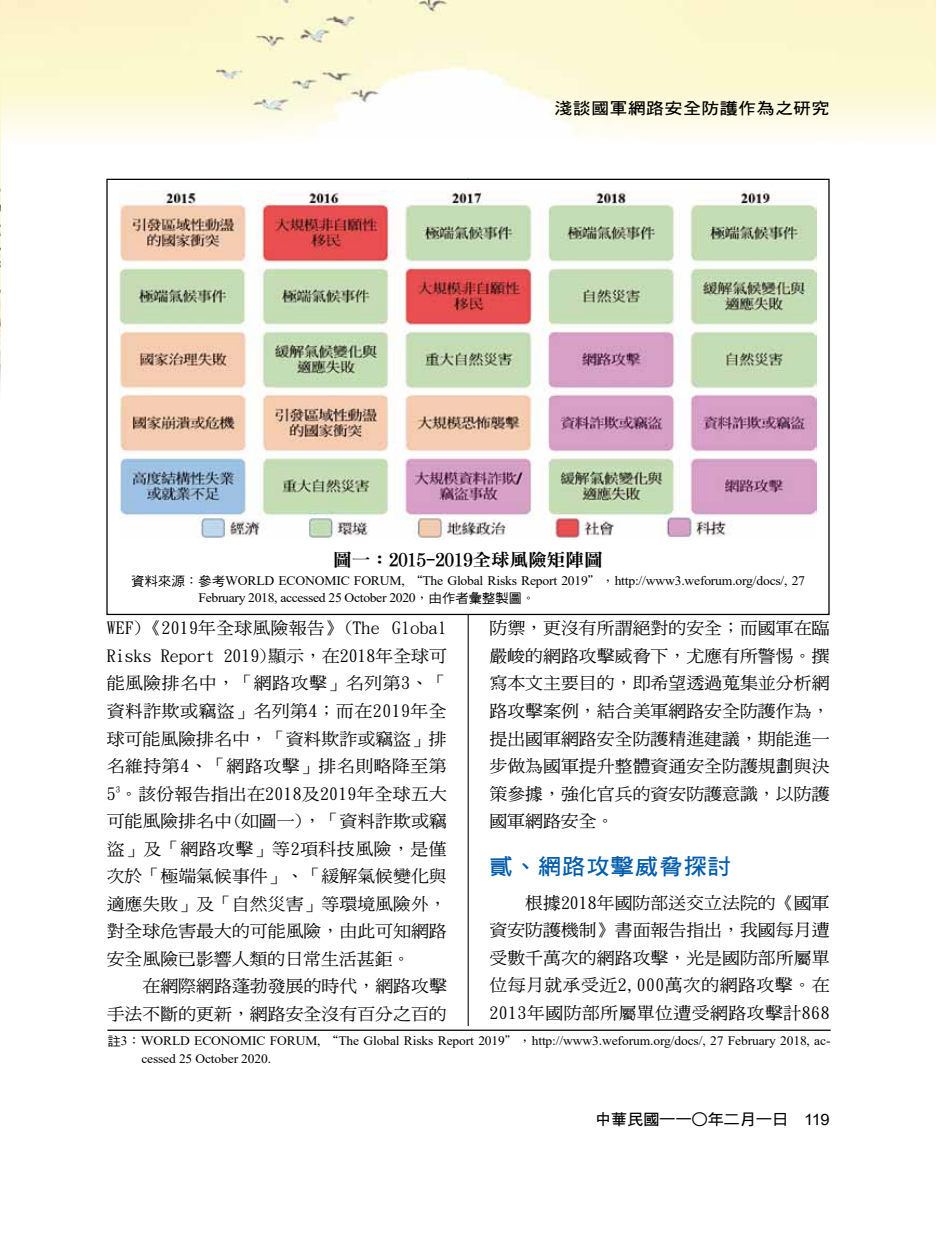
<style>
.page{position:relative;width:936px;height:1234px;background:#fff}
.page>*{position:absolute;margin:0;border:0;box-sizing:border-box;transform-origin:0 0}
.t1{font:22.2px "DF Hei Bd HK BF";letter-spacing:.035em;color:#005bac;scale:1.05 1}
.t2{font:17.7px "DFN Ming XB HK BF";color:#000;scale:1.05 1}
.t3{font:16.95px/27.5px "DF Ming Md HK BF";color:#000;text-align:justify;scale:1.05 1}
.t4{font:16.2px "DF Hei Bd HK BF";letter-spacing:.02em;color:#000;scale:1.11 1}
.t5{font:15.6px "DF Hei Bd HK BF";letter-spacing:-.025em;color:#000;scale:1.05 1}
.t6{font:13.05px/16.4px "Times New Roman";letter-spacing:-.015em;color:#000;scale:1.05 1}
.t7{font:12.9px/18px "Times New Roman";letter-spacing:-.01em;color:#000;scale:1.05 1}
.s1{font-family:"DF Hei Md HK BF"}
.s2{font-family:"DF Kai Shu SB Estd BF"}
.s3{font-family:"DFN Hei XB HK BF"}
.s4{font-family:"Arial"}
</style>
<div class="page">
<img style="left:1px;top:0;width:934px;height:137px">
<hr style="left:467px;top:179px;width:1px;height:871px;background:#000">
<img style="left:0;top:0;width:1px;height:386px">
<img style="left:119px;top:191px;width:697px;height:347px">
<div style="left:107px;top:1025px;width:723px;height:42px;background:#fff"></div>
<hr style="left:107px;top:1029px;width:723px;height:1px;background:#000">
<p class="t4" style="left:554px;top:100px;width:249px">淺談國軍網路安全防護作為之研究</p>
<p class="t2" style="left:333px;top:550px;width:258px">圖一：2015-2019全球風險矩陣圖</p>
<p class="t6" style="left:198px;top:572px;width:579px;text-indent:-68px"><span class="s1">資料來源</span><span class="s2">：</span><span class="s1">參考</span>WORLD ECONOMIC FORUM, <span class="s2">“</span>The Global Risks Report 2019<span class="s2">＂，</span>http://www3.weforum.org/docs/, 27<br>February 2018, accessed 25 October 2020<span class="s2">，</span><span class="s1">由作者彙整製圖</span><span class="s2">。</span></p>
<p class="t3" style="left:107px;top:614px;width:325px">WEF)《2019年全球風險報告》(The Global Risks Report 2019)顯示，在2018年全球可能風險排名中，「網路攻擊」名列第3、「資料詐欺或竊盜」名列第4；而在2019年全球可能風險排名中，「資料欺詐或竊盜」排名維持第4、「網路攻擊」排名則略降至第5<sup>3</sup>。該份報告指出在2018及2019年全球五大可能風險排名中(如圖一)，「資料詐欺或竊盜」及「網路攻擊」等2項科技風險，是僅次於「極端氣候事件」、「緩解氣候變化與適應失敗」及「自然災害」等環境風險外，對全球危害最大的可能風險，由此可知網路安全風險已影響人類的日常生活甚鉅。</p>
<p class="t3" style="left:107px;top:972px;width:325px;text-align:right">在網際網路蓬勃發展的時代，網路攻擊<br>手法不斷的更新，網路安全沒有百分之百的</p>
<p class="t3" style="left:489px;top:614px;width:325px">防禦，更沒有所謂絕對的安全；而國軍在臨嚴峻的網路攻擊威脅下，尤應有所警惕。撰寫本文主要目的，即希望透過蒐集並分析網路攻擊案例，結合美軍網路安全防護作為，提出國軍網路安全防護精進建議，期能進一步做為國軍提升整體資通安全防護規劃與決策參據，強化官兵的資安防護意識，以防護國軍網路安全。</p>
<h1 class="t1" style="left:489px;top:855px;width:231px">貳、網路攻擊威脅探討</h1>
<p class="t3" style="left:489px;top:888px;width:325px;text-indent:36px">根據2018年國防部送交立法院的《國軍資安防護機制》書面報告指出，我國每月遭受數千萬次的網路攻擊，光是國防部所屬單位每月就承受近2,000萬次的網路攻擊。在2013年國防部所屬單位遭受網路攻擊計868</p>
<p class="t7" style="left:141px;top:1031px;width:658px;text-indent:-34px"><span class="s1">註</span>3<span class="s2">：</span>WORLD ECONOMIC FORUM, <span class="s2">“</span>The Global Risks Report 2019<span class="s2">＂，</span>http://www3.weforum.org/docs/, 27 February 2018, ac&shy;cessed 25 October 2020.</p>
<p class="t5" style="left:595px;top:1111px;width:225px">中華民國一一<span class="s3">○</span>年二月一日　<span class="s4">119</span></p>
</div>
